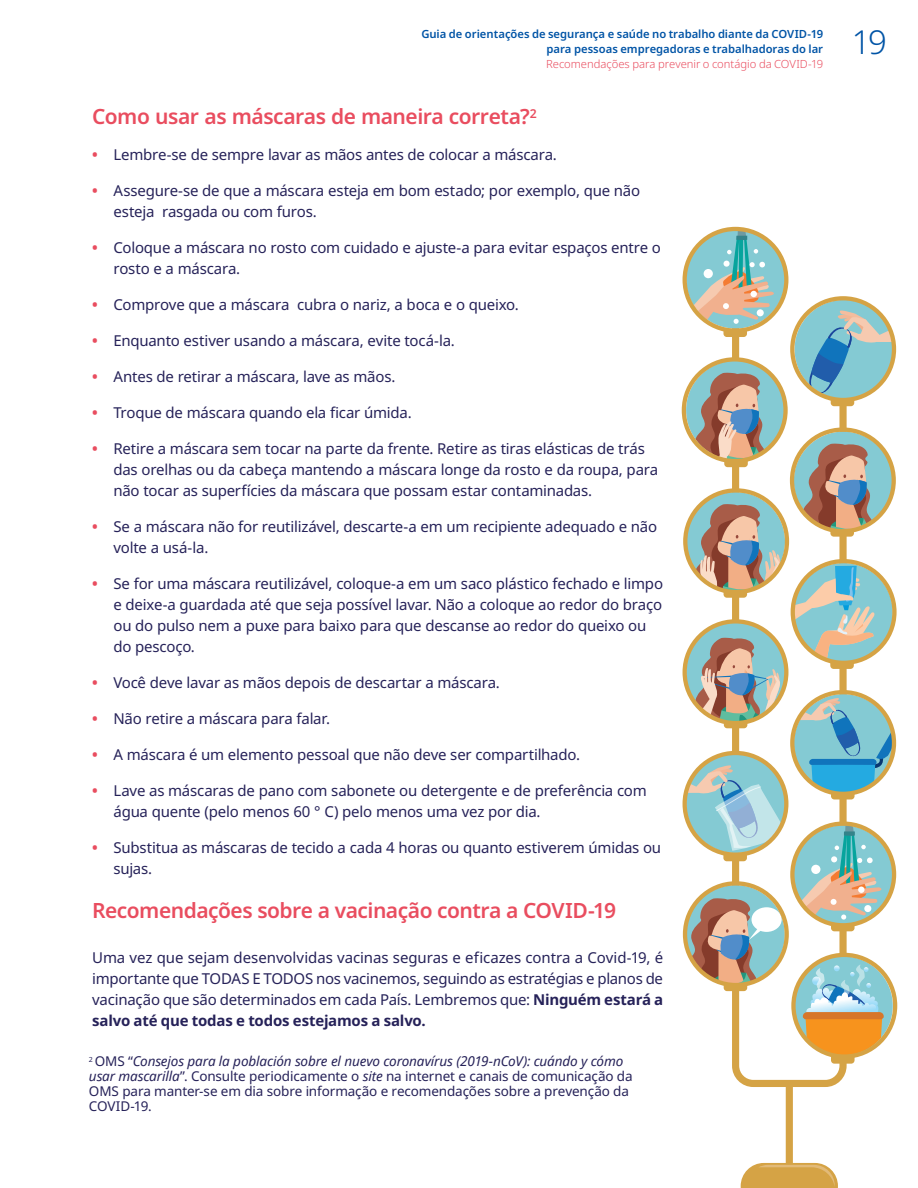
<style>
.page{position:relative;width:918px;height:1188px;background:#fff}
.page>*{position:absolute;margin:0;border:0;box-sizing:border-box;transform-origin:0 0}
.t1{font:300 33px "Noto Sans";color:#0154a6}
.t2{font:600 21px "Noto Sans";letter-spacing:-.025em;color:#e94d5f}
.t3{font:15px/21px "Noto Sans";letter-spacing:-.015em;color:#262259}
.t4{font:13.5px/15px "Noto Sans";letter-spacing:-.01em;color:#262259}
.t5{font:600 11.25px/14.7px "Noto Sans";color:#0154a6;text-align:right}
.t6{font:300 11.25px "Noto Sans";color:#e94d5f}
.s1{font-weight:700;color:#e94d5f}
.s2{font-weight:700}
.s3{font-style:italic}
</style>
<div class="page">
<svg style="left:732px;top:1064px;width:115px;height:27px"></svg>
<div style="left:786px;top:1084px;width:7px;height:84px;background:#d5a345"></div>
<svg style="left:686px;top:230px;width:212px;height:834px"></svg>
<svg style="left:741px;top:1163px;width:97px;height:25px;background:#d9ad5a"></svg>
<p class="t5" style="left:421px;top:27px;width:403px">Guia de orientações de segurança e saúde no trabalho diante da COVID-19 para pessoas empregadoras e trabalhadoras do lar</p>
<p class="t6" style="left:546px;top:56px;width:279px">Recomendações para prevenir o contágio da COVID-19</p>
<h2 class="t2" style="left:92px;top:102px;width:446px">Como usar as máscaras de maneira correta?<sup>2</sup></h2>
<p class="t3" style="left:92px;top:145px;width:466px"><span class="s1">•</span> Lembre-se de sempre lavar as mãos antes de colocar a máscara.</p>
<p class="t3" style="left:113px;top:181px;width:528px;text-indent:-21px"><span class="s1">•</span> Assegure-se de que a máscara esteja em bom estado; por exemplo, que não esteja rasgada ou com furos.</p>
<p class="t3" style="left:113px;top:238px;width:549px;text-indent:-21px"><span class="s1">•</span> Coloque a máscara no rosto com cuidado e ajuste-a para evitar espaços entre o rosto e a máscara.</p>
<p class="t3" style="left:92px;top:295px;width:428px"><span class="s1">•</span> Comprove que a máscara cubra o nariz, a boca e o queixo.</p>
<p class="t3" style="left:92px;top:331px;width:364px"><span class="s1">•</span> Enquanto estiver usando a máscara, evite tocá-la.</p>
<p class="t3" style="left:92px;top:367px;width:305px"><span class="s1">•</span> Antes de retirar a máscara, lave as mãos.</p>
<p class="t3" style="left:92px;top:403px;width:321px"><span class="s1">•</span> Troque de máscara quando ela ficar úmida.</p>
<p class="t3" style="left:113px;top:439px;width:546px;text-indent:-21px"><span class="s1">•</span> Retire a máscara sem tocar na parte da frente. Retire as tiras elásticas de trás das orelhas ou da cabeça mantendo a máscara longe da rosto e da roupa, para não tocar as superfícies da máscara que possam estar contaminadas.</p>
<p class="t3" style="left:113px;top:517px;width:545px;text-indent:-21px"><span class="s1">•</span> Se a máscara não for reutilizável, descarte-a em um recipiente adequado e não volte a usá-la.</p>
<p class="t3" style="left:113px;top:574px;width:551px;text-indent:-21px"><span class="s1">•</span> Se for uma máscara reutilizável, coloque-a em um saco plástico fechado e limpo e deixe-a guardada até que seja possível lavar. Não a coloque ao redor do braço ou do pulso nem a puxe para baixo para que descanse ao redor do queixo ou do pescoço.</p>
<p class="t3" style="left:92px;top:673px;width:409px"><span class="s1">•</span> Você deve lavar as mãos depois de descartar a máscara.</p>
<p class="t3" style="left:92px;top:709px;width:240px"><span class="s1">•</span> Não retire a máscara para falar.</p>
<p class="t3" style="left:92px;top:745px;width:489px"><span class="s1">•</span> A máscara é um elemento pessoal que não deve ser compartilhado.</p>
<p class="t3" style="left:113px;top:781px;width:535px;text-indent:-21px"><span class="s1">•</span> Lave as máscaras de pano com sabonete ou detergente e de preferência com água quente (pelo menos 60 ° C) pelo menos uma vez por dia.</p>
<p class="t3" style="left:113px;top:838px;width:549px;text-indent:-21px"><span class="s1">•</span> Substitua as máscaras de tecido a cada 4 horas ou quanto estiverem úmidas ou sujas.</p>
<h2 class="t2" style="left:92px;top:896px;width:525px">Recomendações sobre a vacinação contra a COVID-19</h2>
<p class="t3" style="left:92px;top:947px;width:573px;text-align:justify">Uma vez que sejam desenvolvidas vacinas seguras e eficazes contra a Covid-19, é importante que TODAS E TODOS nos vacinemos, seguindo as estratégias e planos de vacinação que são determinados em cada País. Lembremos que: <span class="s2">Ninguém estará a salvo até que todas e todos estejamos a salvo.</span></p>
<p class="t4" style="left:89px;top:1054px;width:545px"><sup>2</sup> OMS “<span class="s3">Consejos para la población sobre el nuevo coronavírus (2019-nCoV): cuándo y cómo usar mascarilla</span>”. Consulte periodicamente o <span class="s3">site</span> na internet e canais de comunicação da OMS para manter-se em dia sobre informação e recomendações sobre a prevenção da COVID-19.</p>
<h1 class="t1" style="left:852px;top:19px;width:37px">19</h1>
</div>
